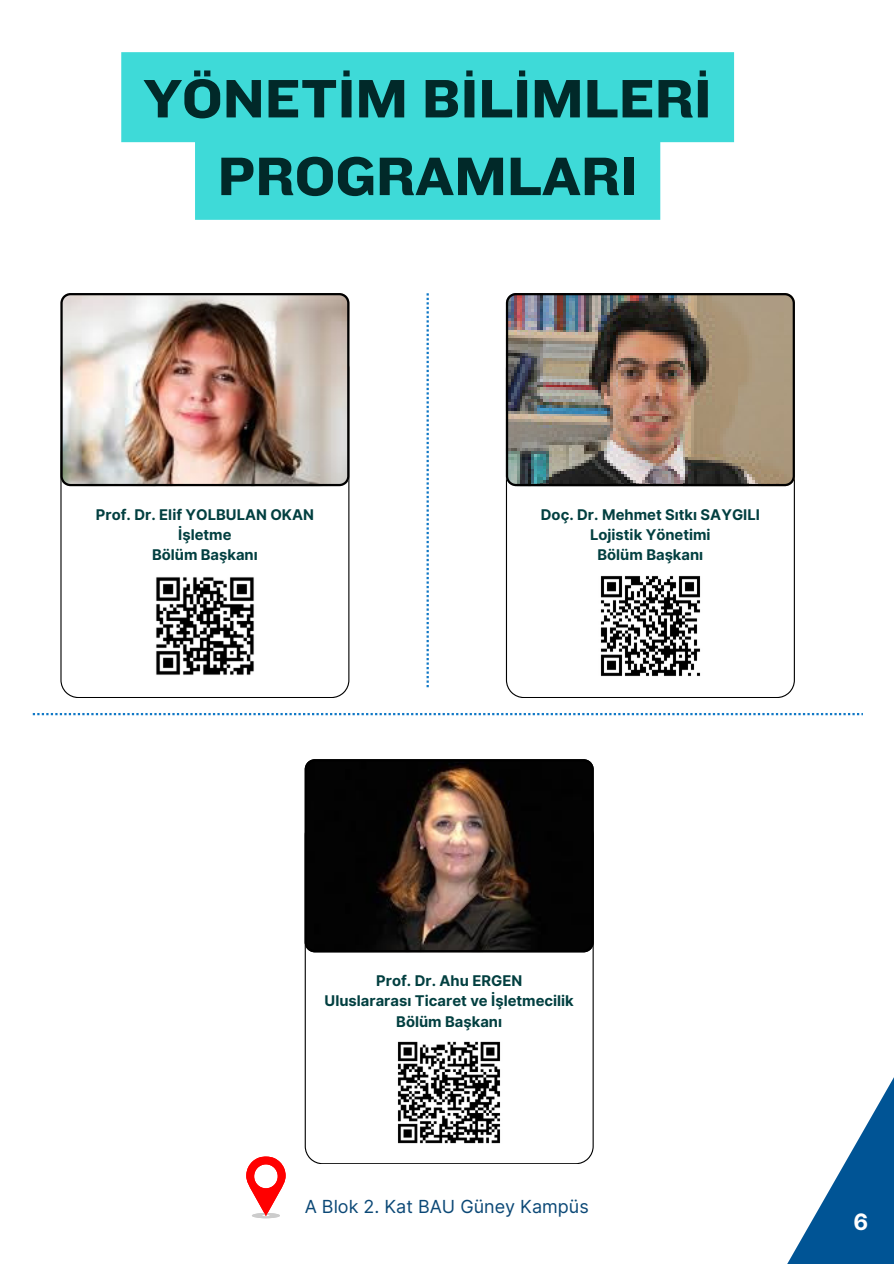
<style>
.page{position:relative;width:894px;height:1264px;background:#fff}
.page>*{position:absolute;margin:0;border:0;box-sizing:border-box;transform-origin:0 0}
.t1{font:56.1px/77.7px "Knockout 52";color:#012929;text-align:center}
.t2{font:700 22.5px "Inter";color:#fff}
.t3{font:18px "Inter";color:#0b4876}
.t4{font:700 14.7px "Inter";color:#023f40}
</style>
<div class="page">
<svg style="left:60px;top:486px;width:289px;height:211px"></svg>
<img style="left:60px;top:293px;width:289px;height:193px">
<svg style="left:505px;top:486px;width:289px;height:211px"></svg>
<img style="left:505px;top:293px;width:289px;height:193px">
<svg style="left:304px;top:952px;width:289px;height:211px"></svg>
<img style="left:304px;top:759px;width:289px;height:193px">
<img style="left:144px;top:565px;width:122px;height:122px">
<img style="left:589px;top:565px;width:122px;height:122px">
<img style="left:388px;top:1030px;width:122px;height:123px">
<svg style="left:246px;top:1156px;width:39px;height:62px"></svg>
<svg style="left:33px;top:713px;width:829px;height:2px"></svg>
<svg style="left:426px;top:293px;width:2px;height:394px"></svg>
<svg style="left:788px;top:1079px;width:105px;height:184px"></svg>
<svg style="left:121px;top:52px;width:612px;height:168px;background:#53dedc"></svg>
<p class="t1" style="left:144px;top:58px;width:569px">YÖNETİM BİLİMLERİ<br>PROGRAMLARI</p>
<p class="t4" style="left:96px;top:505px;width:219px">Prof. Dr. Elif YOLBULAN OKAN</p>
<p class="t4" style="left:178px;top:526px;width:55px">İşletme</p>
<p class="t4" style="left:152px;top:546px;width:107px">Bölüm Başkanı</p>
<p class="t4" style="left:540px;top:505px;width:220px">Doç. Dr. Mehmet Sıtkı SAYGILI</p>
<p class="t4" style="left:590px;top:526px;width:122px">Lojistik Yönetimi</p>
<p class="t4" style="left:597px;top:546px;width:107px">Bölüm Başkanı</p>
<p class="t4" style="left:376px;top:971px;width:147px">Prof. Dr. Ahu ERGEN</p>
<p class="t4" style="left:324px;top:992px;width:251px">Uluslararası Ticaret ve İşletmecilik</p>
<p class="t4" style="left:396px;top:1012px;width:107px">Bölüm Başkanı</p>
<p class="t3" style="left:304px;top:1195px;width:285px">A Blok 2. Kat BAU Güney Kampüs</p>
<p class="t2" style="left:853px;top:1208px;width:16px">6</p>
</div>
